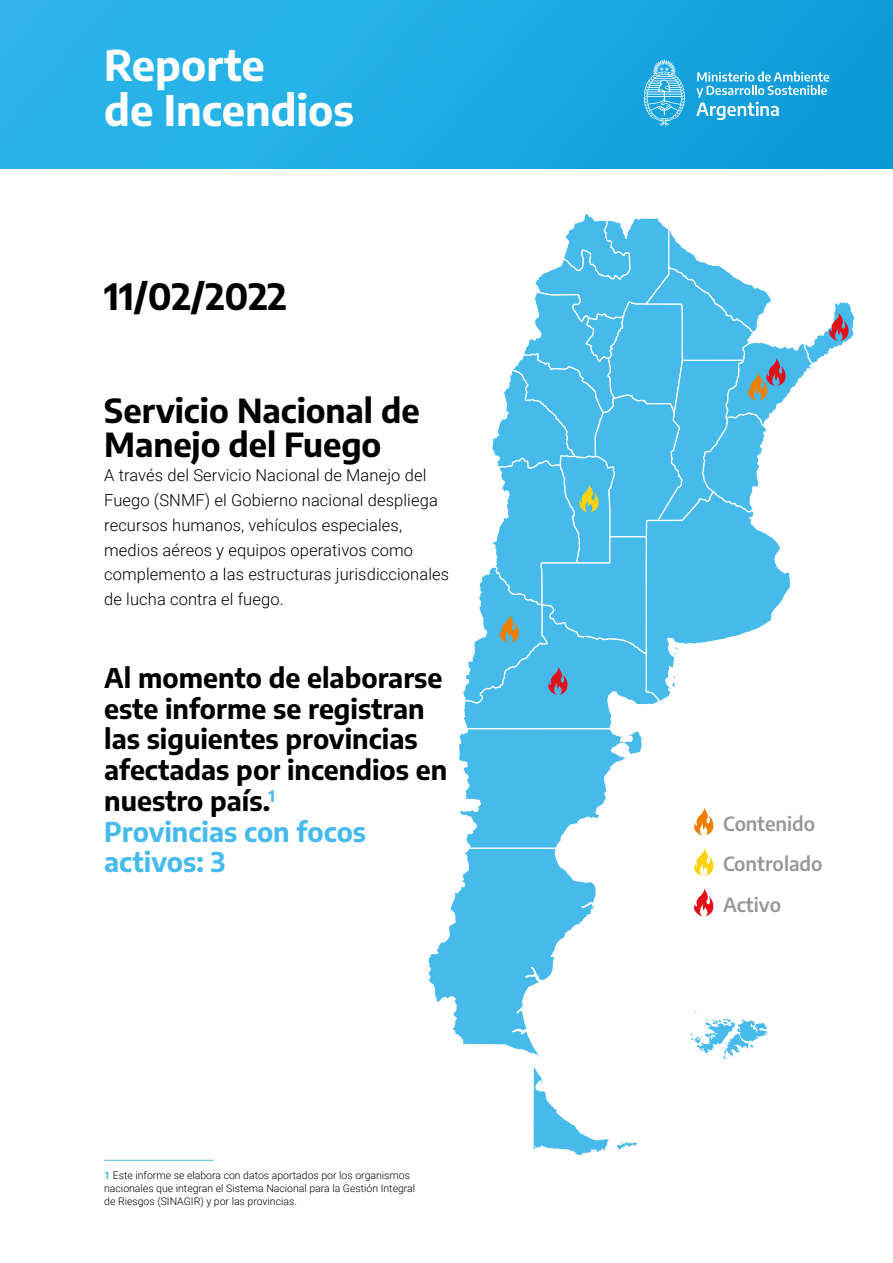
<style>
.page{position:relative;width:893px;height:1263px;background:#fff}
.page>*{position:absolute;margin:0;border:0;box-sizing:border-box;transform-origin:0 0}
.t1{font:700 42px/44.4px "Encode Sans";color:#fff}
.t2{font:700 36px "Encode Sans";letter-spacing:-.005em;color:#000}
.t3{font:700 33px/33.8px "Encode Sans";letter-spacing:-.005em;color:#000}
.t4{font:700 27px/30.8px "Encode Sans";color:#000}
.t5{font:600 19.35px/40.3px "Encode Sans";color:#999898}
.t6{font:300 16.5px/24.8px "Roboto";letter-spacing:.005em;color:#000}
.t7{font:300 10.5px/12.6px "Roboto";color:#000}
.s1{color:#47baec}
.s2{font-weight:700;color:#47baec}
</style>
<div class="page">
<div style="left:0;top:0;width:893px;height:169px;background:linear-gradient(to right,#2fb9ec,#0e9bd8)"></div>
<svg style="left:696px;top:72px;width:133px;height:48px;background:#45b2e1"></svg>
<svg style="left:644px;top:60px;width:41px;height:66px;background:#50b9e5"></svg>
<svg style="left:533px;top:1067px;width:104px;height:88px"></svg>
<hr style="left:104px;top:1160px;width:110px;height:1px;background:#47baec">
<svg style="left:428px;top:214px;width:427px;height:845px"></svg>
<h1 class="t1" style="left:104px;top:42px;width:251px">Reporte<br>de Incendios</h1>
<h2 class="t2" style="left:104px;top:271px;width:184px">11/02/2022</h2>
<h3 class="t3" style="left:104px;top:392px;width:317px">Servicio Nacional de<br>Manejo del Fuego</h3>
<p class="t6" style="left:104px;top:463px;width:347px">A través del Servicio Nacional de Manejo del Fuego (SNMF) el Gobierno nacional despliega recursos humanos, vehículos especiales, medios aéreos y equipos operativos como complemento a las estructuras jurisdiccionales de lucha contra el fuego.</p>
<h3 class="t4" style="left:104px;top:661px;width:345px">Al momento de elaborarse este informe se registran las siguientes provincias afectadas por incendios en nuestro país.<sup>1<br></sup><span class="s1">Provincias con focos activos: 3</span></h3>
<p class="t7" style="left:104px;top:1169px;width:313px"><span class="s2">1</span> Este informe se elabora con datos aportados por los organismos nacionales que integran el Sistema Nacional para la Gestión Integral de Riesgos (SINAGIR) y por las provincias.</p>
<p class="t5" style="left:723px;top:803px;width:101px">Contenido<br>Controlado</p>
<p class="t5" style="left:723px;top:883px;width:60px">Activo</p>
</div>
